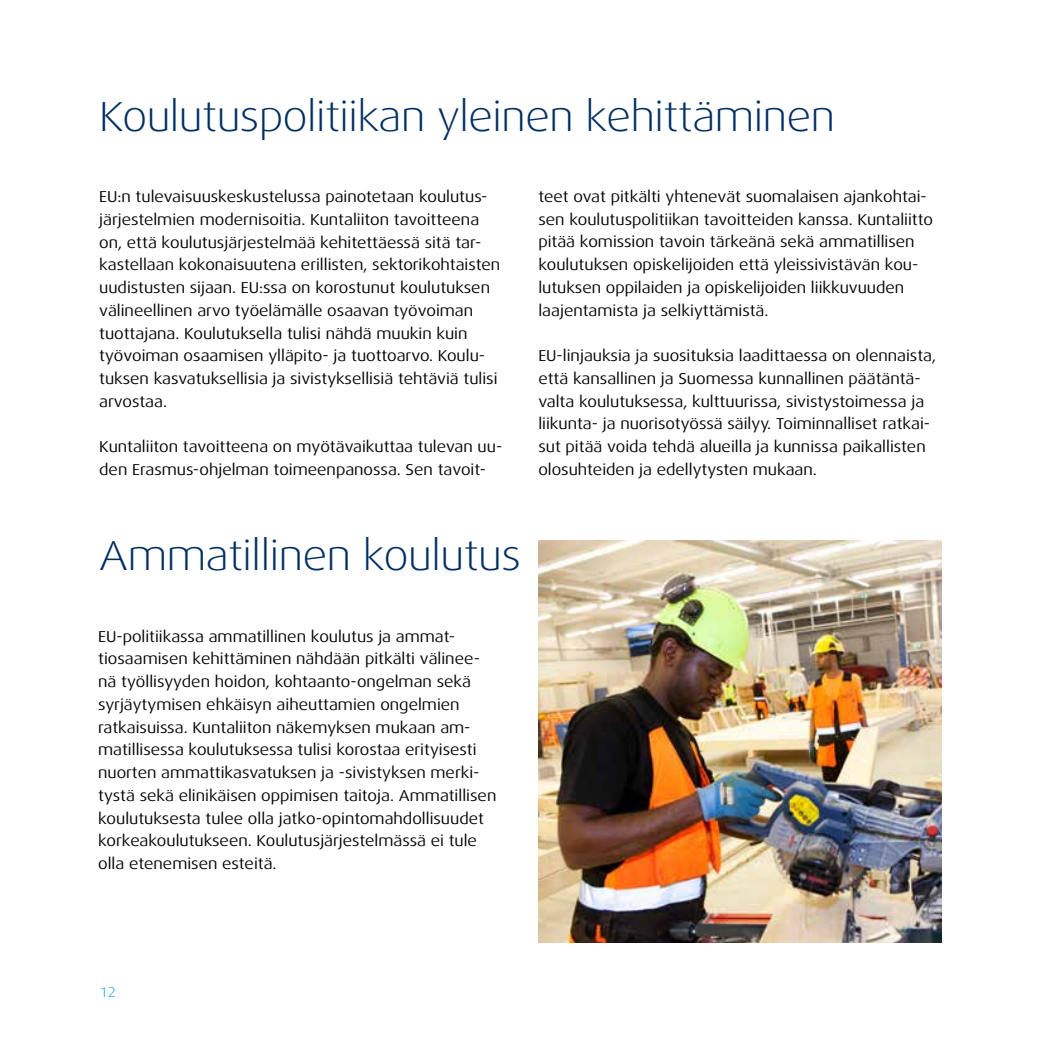
<style>
.page{position:relative;width:1042px;height:1042px;background:#fff}
.page>*{position:absolute;margin:0;border:0;box-sizing:border-box;transform-origin:0 0}
.t1{font:300 42px "Dax Wide";letter-spacing:-.01em;color:#002f63}
.t2{font:15.75px/22.8px "Dax Wide";color:#000}
.t3{font:300 14px "Dax Wide";color:#009fe3}
</style>
<div class="page">
<img style="left:538px;top:541px;width:404px;height:402px">
<h1 class="t1" style="left:99px;top:92px;width:737px">Koulutuspolitiikan yleinen kehittäminen</h1>
<p class="t2" style="left:99px;top:185px;width:403px">EU:n tulevaisuuskeskustelussa painotetaan koulutus&shy;järjestelmien modernisoitia. Kuntaliiton tavoitteena on, että koulutusjärjestelmää kehitettäessä sitä tar&shy;kastellaan kokonaisuutena erillisten, sektorikohtaisten uudistusten sijaan. EU:ssa on korostunut koulutuksen välineellinen arvo työelämälle osaavan työvoiman tuottajana. Koulutuksella tulisi nähdä muukin kuin työvoiman osaamisen ylläpito- ja tuottoarvo. Koulu&shy;tuksen kasvatuksellisia ja sivistyksellisiä tehtäviä tulisi arvostaa.</p>
<p class="t2" style="left:99px;top:435px;width:404px">Kuntaliiton tavoitteena on myötävaikuttaa tulevan uu&shy;den Erasmus-ohjelman toimeenpanossa. Sen tavoit-</p>
<p class="t2" style="left:538px;top:185px;width:396px">teet ovat pitkälti yhtenevät suomalaisen ajankohtai&shy;sen koulutuspolitiikan tavoitteiden kanssa. Kuntaliitto pitää komission tavoin tärkeänä sekä ammatillisen koulutuksen opiskelijoiden että yleissivistävän kou&shy;lutuksen oppilaiden ja opiskelijoiden liikkuvuuden laajentamista ja selkiyttämistä.</p>
<p class="t2" style="left:538px;top:344px;width:399px">EU-linjauksia ja suosituksia laadittaessa on olennaista, että kansallinen ja Suomessa kunnallinen päätäntä&shy;valta koulutuksessa, kulttuurissa, sivistystoimessa ja liikunta- ja nuorisotyössä säilyy. Toiminnalliset ratkai&shy;sut pitää voida tehdä alueilla ja kunnissa paikallisten olosuhteiden ja edellytysten mukaan.</p>
<h1 class="t1" style="left:99px;top:531px;width:423px">Ammatillinen koulutus</h1>
<p class="t2" style="left:98px;top:625px;width:400px">EU-politiikassa ammatillinen koulutus ja ammat&shy;tiosaamisen kehittäminen nähdään pitkälti välinee&shy;nä työllisyyden hoidon, kohtaanto-ongelman sekä syrjäytymisen ehkäisyn aiheuttamien ongelmien ratkaisuissa. Kuntaliiton näkemyksen mukaan am&shy;matillisessa koulutuksessa tulisi korostaa erityisesti nuorten ammattikasvatuksen ja -sivistyksen merki&shy;tystä sekä elinikäisen oppimisen taitoja. Ammatillisen koulutuksesta tulee olla jatko-opintomahdollisuudet korkeakoulutukseen. Koulutusjärjestelmässä ei tule olla etenemisen esteitä.</p>
<p class="t3" style="left:100px;top:984px;width:18px">12</p>
</div>
